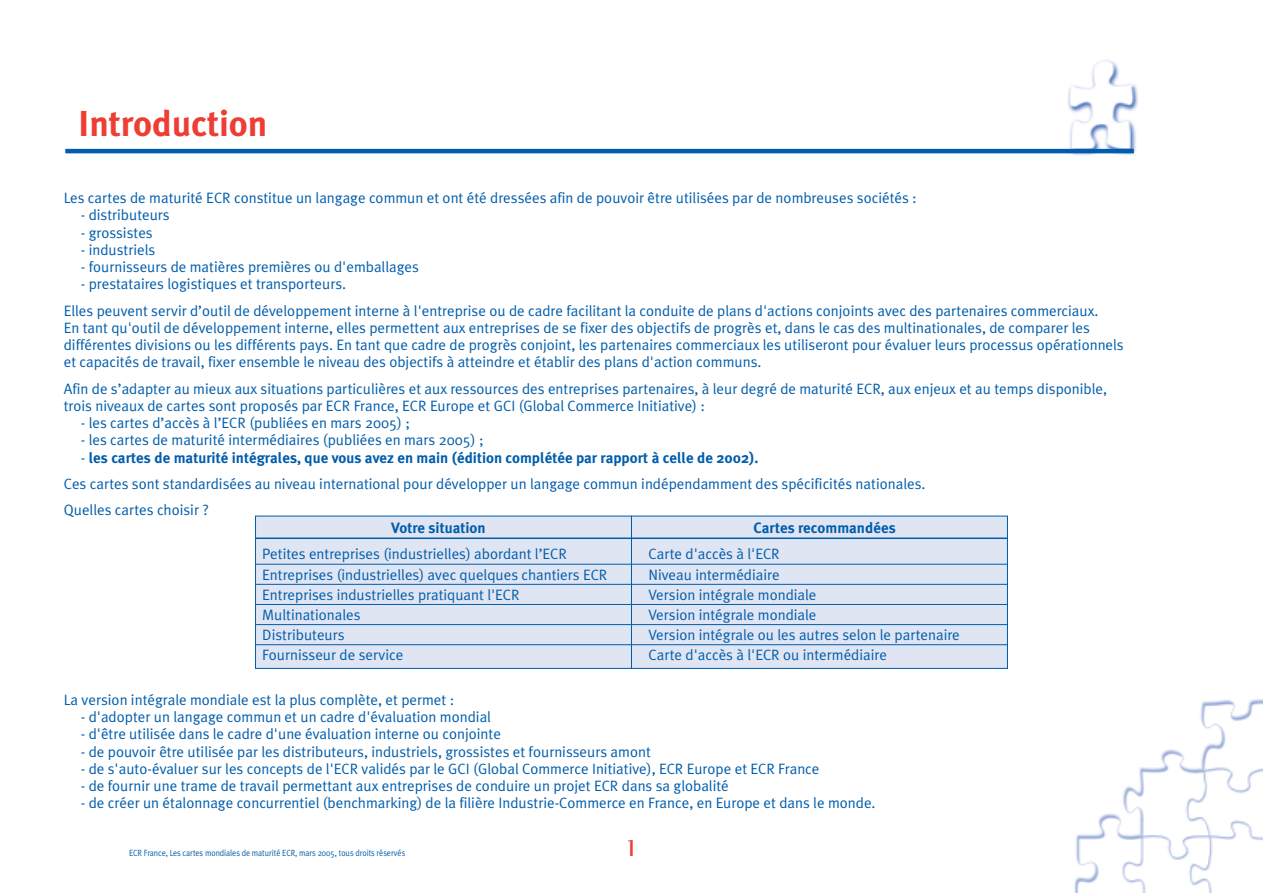
<style>
.page{position:relative;width:1263px;height:893px;background:#fff}
.page>*{position:absolute;margin:0;border:0;box-sizing:border-box;transform-origin:0 0}
.t1{font:700 36px "Meta Plus";color:#ee3e34}
.t2{font:600 24px "Peignot";color:#ee3e34}
.t3{font:15px/20.1px "Meta Plus Normal";color:#015dab}
.t4{font:700 15px "Meta Plus";color:#015dab}
.t5{font:9px "Meta Plus Normal";letter-spacing:-.005em;color:#015dab;scale:.9 1}
.s1{font-family:"Meta Plus Normal";font-weight:400}
</style>
<div class="page">
<img style="left:1074px;top:699px;width:189px;height:194px">
<img style="left:1017px;top:60px;width:121px;height:96px">
<hr style="left:65px;top:149px;width:1069px;height:4px;background:#015dab">
<div style="left:255px;top:516px;width:752px;height:152px;background:#e0e5f3"></div>
<div style="left:255px;top:516px;width:753px;height:153px;border:1px solid #015dab"></div>
<hr style="left:255px;top:537px;width:753px;height:2px;background:#015dab">
<hr style="left:255px;top:564px;width:753px;height:1px;background:#015dab">
<hr style="left:255px;top:584px;width:753px;height:1px;background:#015dab">
<hr style="left:255px;top:604px;width:753px;height:1px;background:#015dab">
<hr style="left:255px;top:624px;width:753px;height:1px;background:#015dab">
<hr style="left:255px;top:644px;width:753px;height:1px;background:#015dab">
<hr style="left:631px;top:516px;width:1px;height:153px;background:#015dab">
<h1 class="t1" style="left:78px;top:103px;width:191px">Introduction</h1>
<p class="t3" style="left:64px;top:188px;width:854px">Les cartes de maturité ECR constitue un langage commun et ont été dressées afin de pouvoir être utilisées par de nombreuses sociétés :</p>
<p class="t3" style="left:81px;top:205px;width:90px">- distributeurs</p>
<p class="t3" style="left:81px;top:222px;width:73px">- grossistes</p>
<p class="t3" style="left:81px;top:240px;width:76px">- industriels</p>
<p class="t3" style="left:81px;top:257px;width:340px">- fournisseurs de matières premières ou d'emballages</p>
<p class="t3" style="left:64px;top:271px;width:1036px;line-height:26.2px;text-indent:17px">- prestataires logistiques et transporteurs.<br>Elles peuvent servir d’outil de développement interne à l'entreprise ou de cadre facilitant la conduite de plans d'actions conjoints avec des partenaires commerciaux.</p>
<p class="t3" style="left:64px;top:319px;width:1061px;line-height:17.2px">En tant qu'outil de développement interne, elles permettent aux entreprises de se fixer des objectifs de progrès et, dans le cas des multinationales, de comparer les différentes divisions ou les différents pays. En tant que cadre de progrès conjoint, les partenaires commerciaux les utiliseront pour évaluer leurs processus opérationnels et capacités de travail, fixer ensemble le niveau des objectifs à atteindre et établir des plans d'action communs.</p>
<p class="t3" style="left:64px;top:380px;width:1045px;line-height:17.2px">Afin de s’adapter au mieux aux situations particulières et aux ressources des entreprises partenaires, à leur degré de maturité ECR, aux enjeux et au temps disponible, trois niveaux de cartes sont proposés par ECR France, ECR Europe et GCI (Global Commerce Initiative) :</p>
<p class="t3" style="left:81px;top:413px;width:331px">- les cartes d’accès à l’ECR (publiées en mars 2005) ;</p>
<p class="t3" style="left:81px;top:430px;width:404px">- les cartes de maturité intermédiaires (publiées en mars 2005) ;</p>
<p class="t4" style="left:81px;top:449px;width:679px"><span class="s1">-</span> les cartes de maturité intégrales, que vous avez en main (édition complétée par rapport à celle de 2002).</p>
<p class="t3" style="left:64px;top:471px;width:863px;line-height:26.2px">Ces cartes sont standardisées au niveau international pour développer un langage commun indépendamment des spécificités nationales.<br>Quelles cartes choisir ?</p>
<p class="t4" style="left:391px;top:519px;width:96px">Votre situation</p>
<p class="t3" style="left:262px;top:544px;width:347px">Petites entreprises (industrielles) abordant l’ECR Entreprises (industrielles) avec quelques chantiers ECR Entreprises industrielles pratiquant l'ECR Multinationales<br>Distributeurs<br>Fournisseur de service</p>
<p class="t4" style="left:753px;top:519px;width:144px">Cartes recommandées</p>
<p class="t3" style="left:648px;top:544px;width:313px">Carte d'accès à l'ECR<br>Niveau intermédiaire<br>Version intégrale mondiale<br>Version intégrale mondiale<br>Version intégrale ou les autres selon le partenaire<br>Carte d'accès à l'ECR ou intermédiaire</p>
<p class="t3" style="left:64px;top:690px;width:392px">La version intégrale mondiale est la plus complète, et permet :</p>
<p class="t3" style="left:81px;top:707px;width:412px">- d'adopter un langage commun et un cadre d'évaluation mondial</p>
<p class="t3" style="left:81px;top:724px;width:422px">- d'être utilisée dans le cadre d'une évaluation interne ou conjointe</p>
<p class="t3" style="left:81px;top:741px;width:571px">- de pouvoir être utilisée par les distributeurs, industriels, grossistes et fournisseurs amont</p>
<p class="t3" style="left:81px;top:759px;width:740px">- de s'auto-évaluer sur les concepts de l'ECR validés par le GCI (Global Commerce Initiative), ECR Europe et ECR France</p>
<p class="t3" style="left:81px;top:776px;width:649px">- de fournir une trame de travail permettant aux entreprises de conduire un projet ECR dans sa globalité</p>
<p class="t3" style="left:81px;top:793px;width:796px">- de créer un étalonnage concurrentiel (benchmarking) de la filière Industrie-Commerce en France, en Europe et dans le monde.</p>
<p class="t5" style="left:129px;top:847px;width:308px">ECR France, Les cartes mondiales de maturité ECR, mars 2005, tous droits réservés</p>
<h2 class="t2" style="left:625px;top:839px;width:15px">1</h2>
</div>
